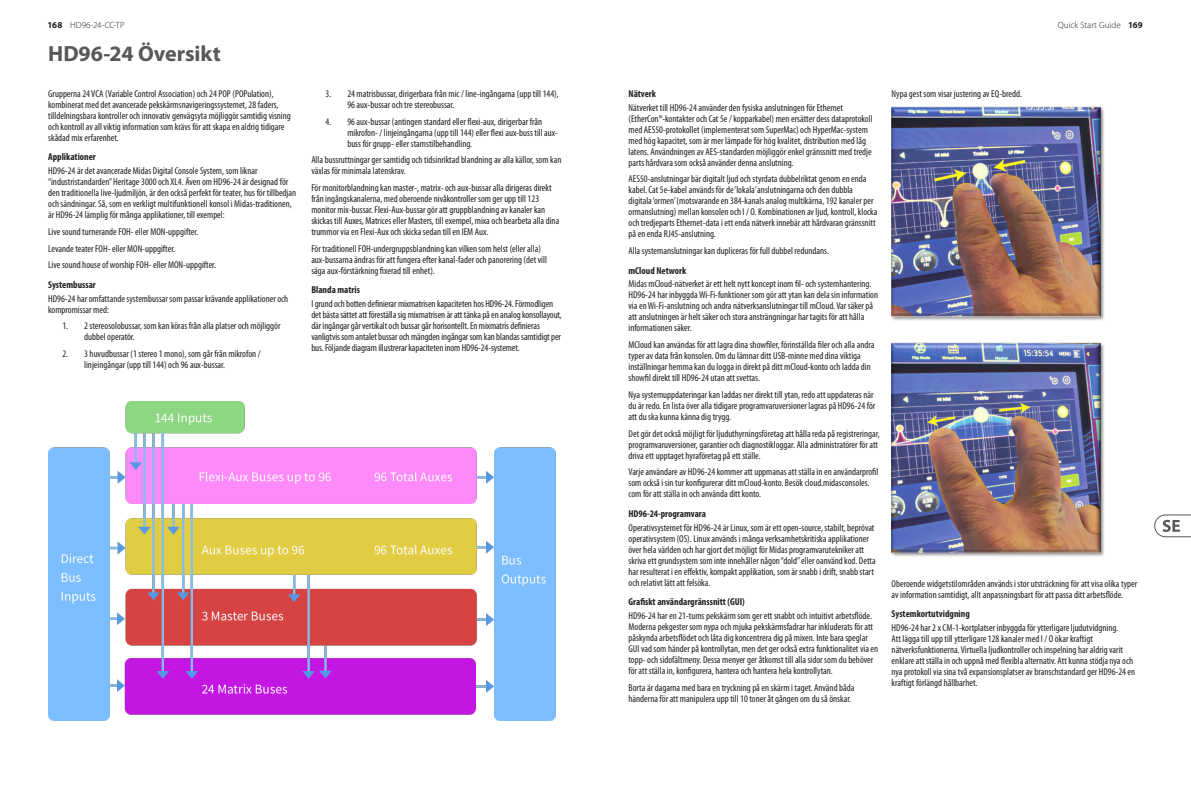
<style>
.page{position:relative;width:1191px;height:808px;background:#fff}
.page>*{position:absolute;margin:0;border:0;box-sizing:border-box;transform-origin:0 0}
.t1{font:700 22px "Myriad Pro";color:#57585a}
.Main_Text{font:condensed 10px/11px "Myriad Pro";color:#231f20}
.Main_Text_Semi_bold{font:700 condensed 10px "Myriad Pro";color:#231f20}
.t2{font:300 9px "Myriad Pro";color:#231f20}
.s1{font-weight:700}
</style>
<div class="page">
<svg style="left:1154px;top:514px;width:37px;height:23px"></svg>
<img style="left:891px;top:106px;width:213px;height:215px">
<img style="left:891px;top:342px;width:213px;height:215px">
<img style="left:48px;top:402px;width:508px;height:318px">
<p class="t2" style="left:48px;top:20px;width:79px"><span class="s1">168</span> HD96-24-CC-TP</p>
<p class="t2" style="left:1057px;top:20px;width:86px">Quick Start Guide <span class="s1">169</span></p>
<p class="t1" style="left:48px;top:39px;width:174px">HD96-24 Översikt</p>
<p class="Main_Text" style="left:48px;top:88px;width:244px">Grupperna 24 VCA (Variable Control Association) och 24 POP (POPulation), kombinerat med det avancerade pekskärmsnavigeringssystemet, 28 faders, tilldelningsbara kontroller och innovativ genvägsyta möjliggör samtidig visning och kontroll av all viktig information som krävs för att skapa en aldrig tidigare skådad mix erfarenhet.</p>
<p class="Main_Text_Semi_bold" style="left:48px;top:151px;width:49px">Applikationer</p>
<p class="Main_Text" style="left:48px;top:165px;width:249px">HD96-24 är det avancerade Midas Digital Console System, som liknar “industristandarden” Heritage 3000 och XL4. Även om HD96-24 är designad för den traditionella live-ljudmiljön, är den också perfekt för teater, hus för tillbedjan och sändningar. Så, som en verkligt multifunktionell konsol i Midas-traditionen, är HD96-24 lämplig för många applikationer, till exempel:</p>
<p class="Main_Text" style="left:48px;top:226px;width:152px">Live sound turnerande FOH- eller MON-uppgifter.</p>
<p class="Main_Text" style="left:48px;top:243px;width:128px">Levande teater FOH- eller MON-uppgifter.</p>
<p class="Main_Text" style="left:48px;top:259px;width:169px">Live sound house of worship FOH- eller MON-uppgifter.</p>
<p class="Main_Text_Semi_bold" style="left:48px;top:278px;width:49px">Systembussar</p>
<p class="Main_Text" style="left:48px;top:293px;width:242px">HD96-24 har omfattande systembussar som passar krävande applikationer och kompromissar med:</p>
<p class="Main_Text" style="left:84px;top:320px;width:198px;text-indent:-22px">1. 2 stereosolobussar, som kan köras från alla platser och möjliggör dubbel operatör.</p>
<p class="Main_Text" style="left:84px;top:348px;width:178px;text-indent:-22px">2. 3 huvudbussar (1 stereo 1 mono), som går från mikrofon / linjeingångar (upp till 144) och 96 aux-bussar.</p>
<p class="Main_Text" style="left:347px;top:88px;width:213px;text-indent:-22px">3. 24 matrisbussar, dirigerbara från mic / line-ingångarna (upp till 144),<br>96 aux-bussar och tre stereobussar.</p>
<p class="Main_Text" style="left:347px;top:116px;width:212px;text-indent:-22px">4. 96 aux-bussar (antingen standard eller flexi-aux, dirigerbar från mikrofon- / linjeingångarna (upp till 144) eller flexi aux-buss till aux&shy;buss för grupp- eller stamstilbehandling.</p>
<p class="Main_Text" style="left:311px;top:154px;width:252px">Alla bussruttningar ger samtidig och tidsinriktad blandning av alla källor, som kan växlas för minimala latenskrav.</p>
<p class="Main_Text" style="left:311px;top:182px;width:249px">För monitorblandning kan master-, matrix- och aux-bussar alla dirigeras direkt från ingångskanalerna, med oberoende nivåkontroller som ger upp till 123 monitor mix-bussar. Flexi-Aux-bussar gör att gruppblandning av kanaler kan skickas till Auxes, Matrices eller Masters, till exempel, mixa och bearbeta alla dina trummor via en Flexi-Aux och skicka sedan till en IEM Aux.</p>
<p class="Main_Text" style="left:311px;top:243px;width:237px">För traditionell FOH-undergruppsblandning kan vilken som helst (eller alla) aux-bussarna ändras för att fungera efter kanal-fader och panorering (det vill säga aux-förstärkning fixerad till enhet).</p>
<p class="Main_Text_Semi_bold" style="left:311px;top:284px;width:50px">Blanda matris</p>
<p class="Main_Text" style="left:311px;top:298px;width:252px">I grund och botten definierar mixmatrisen kapaciteten hos HD96-24. Förmodligen det bästa sättet att föreställa sig mixmatrisen är att tänka på en analog konsollayout, där ingångar går vertikalt och bussar går horisontellt. En mixmatris definieras vanligtvis som antalet bussar och mängden ingångar som kan blandas samtidigt per bus. Följande diagram illustrerar kapaciteten inom HD96-24-systemet.</p>
<p class="Main_Text_Semi_bold" style="left:628px;top:87px;width:29px">Nätverk</p>
<p class="Main_Text" style="left:628px;top:102px;width:246px">Nätverket till HD96-24 använder den fysiska anslutningen för Ethernet (EtherCon®-kontakter och Cat 5e / kopparkabel) men ersätter dess dataprotokoll med AES50-protokollet (implementerat som SuperMac) och HyperMac-system med hög kapacitet, som är mer lämpade för hög kvalitet, distribution med låg latens. Användningen av AES-standarden möjliggör enkel gränssnitt med tredje parts hårdvara som också använder denna anslutning.</p>
<p class="Main_Text" style="left:628px;top:173px;width:250px">AES50-anslutningar bär digitalt ljud och styrdata dubbelriktat genom en enda kabel. Cat 5e-kabel används för de ‘lokala’ anslutningarna och den dubbla digitala ‘ormen’ (motsvarande en 384-kanals analog multikärna, 192 kanaler per ormanslutning) mellan konsolen och I / O. Kombinationen av ljud, kontroll, klocka och tredjeparts Ethernet-data i ett enda nätverk innebär att hårdvaran gränssnitt på en enda RJ45-anslutning.</p>
<p class="Main_Text" style="left:628px;top:245px;width:202px">Alla systemanslutningar kan dupliceras för full dubbel redundans.</p>
<p class="Main_Text_Semi_bold" style="left:628px;top:264px;width:59px">mCloud Network</p>
<p class="Main_Text" style="left:628px;top:278px;width:251px">Midas mCloud-nätverket är ett helt nytt koncept inom fil- och systemhantering.<br>HD96-24 har inbyggda Wi-Fi-funktioner som gör att ytan kan dela sin information via en Wi-Fi-anslutning och andra nätverksanslutningar till mCloud. Var säker på att anslutningen är helt säker och stora ansträngningar har tagits för att hålla informationen säker.</p>
<p class="Main_Text" style="left:628px;top:339px;width:247px">MCloud kan användas för att lagra dina showfiler, förinställda filer och alla andra typer av data från konsolen. Om du lämnar ditt USB-minne med dina viktiga inställningar hemma kan du logga in direkt på ditt mCloud-konto och ladda din showfil direkt till HD96-24 utan att svettas.</p>
<p class="Main_Text" style="left:628px;top:389px;width:248px">Nya systemuppdateringar kan laddas ner direkt till ytan, redo att uppdateras när du är redo. En lista över alla tidigare programvaruversioner lagras på HD96-24 för att du ska kunna känna dig trygg.</p>
<p class="Main_Text" style="left:628px;top:428px;width:253px">Det gör det också möjligt för ljuduthyrningsföretag att hålla reda på registreringar, programvaruversioner, garantier och diagnostikloggar. Alla administratörer för att driva ett upptaget hyraföretag på ett ställe.</p>
<p class="Main_Text" style="left:628px;top:466px;width:251px">Varje användare av HD96-24 kommer att uppmanas att ställa in en användarprofil som också i sin tur konfigurerar ditt mCloud-konto. Besök cloud.midasconsoles. com för att ställa in och använda ditt konto.</p>
<p class="Main_Text_Semi_bold" style="left:628px;top:507px;width:79px">HD96-24-programvara</p>
<p class="Main_Text" style="left:628px;top:522px;width:249px">Operativsystemet för HD96-24 är Linux, som är ett open-source, stabilt, beprövat operativsystem (OS). Linux används i många verksamhetskritiska applikationer över hela världen och har gjort det möjligt för Midas programvarutekniker att skriva ett grundsystem som inte innehåller någon “dold” eller oanvänd kod. Detta har resulterat i en effektiv, kompakt applikation, som är snabb i drift, snabb start och relativt lätt att felsöka.</p>
<p class="Main_Text_Semi_bold" style="left:628px;top:595px;width:118px">Grafiskt användargränssnitt (GUI)</p>
<p class="Main_Text" style="left:628px;top:610px;width:251px">HD96-24 har en 21-tums pekskärm som ger ett snabbt och intuitivt arbetsflöde.<br>Moderna pekgester som nypa och mjuka pekskärmsfadrar har inkluderats för att påskynda arbetsflödet och låta dig koncentrera dig på mixen. Inte bara speglar GUI vad som händer på kontrollytan, men det ger också extra funktionalitet via en topp- och sidofältmeny. Dessa menyer ger åtkomst till alla sidor som du behöver för att ställa in, konfigurera, hantera och hantera hela kontrollytan.</p>
<p class="Main_Text" style="left:628px;top:682px;width:227px">Borta är dagarna med bara en tryckning på en skärm i taget. Använd båda händerna för att manipulera upp till 10 toner åt gången om du så önskar.</p>
<p class="Main_Text" style="left:891px;top:88px;width:132px">Nypa gest som visar justering av EQ-bredd.</p>
<p class="Main_Text" style="left:891px;top:578px;width:247px">Oberoende widgetstilområden används i stor utsträckning för att visa olika typer av information samtidigt, allt anpassningsbart för att passa ditt arbetsflöde.</p>
<p class="Main_Text_Semi_bold" style="left:891px;top:608px;width:80px">Systemkortutvidgning</p>
<p class="Main_Text" style="left:891px;top:622px;width:245px">HD96-24 har 2 x CM-1-kortplatser inbyggda för ytterligare ljudutvidgning.<br>Att lägga till upp till ytterligare 128 kanaler med I / O ökar kraftigt nätverksfunktionerna. Virtuella ljudkontroller och inspelning har aldrig varit enklare att ställa in och uppnå med flexibla alternativ. Att kunna stödja nya och nya protokoll via sina två expansionsplatser av branschstandard ger HD96-24 en kraftigt förlängd hållbarhet.</p>
</div>
